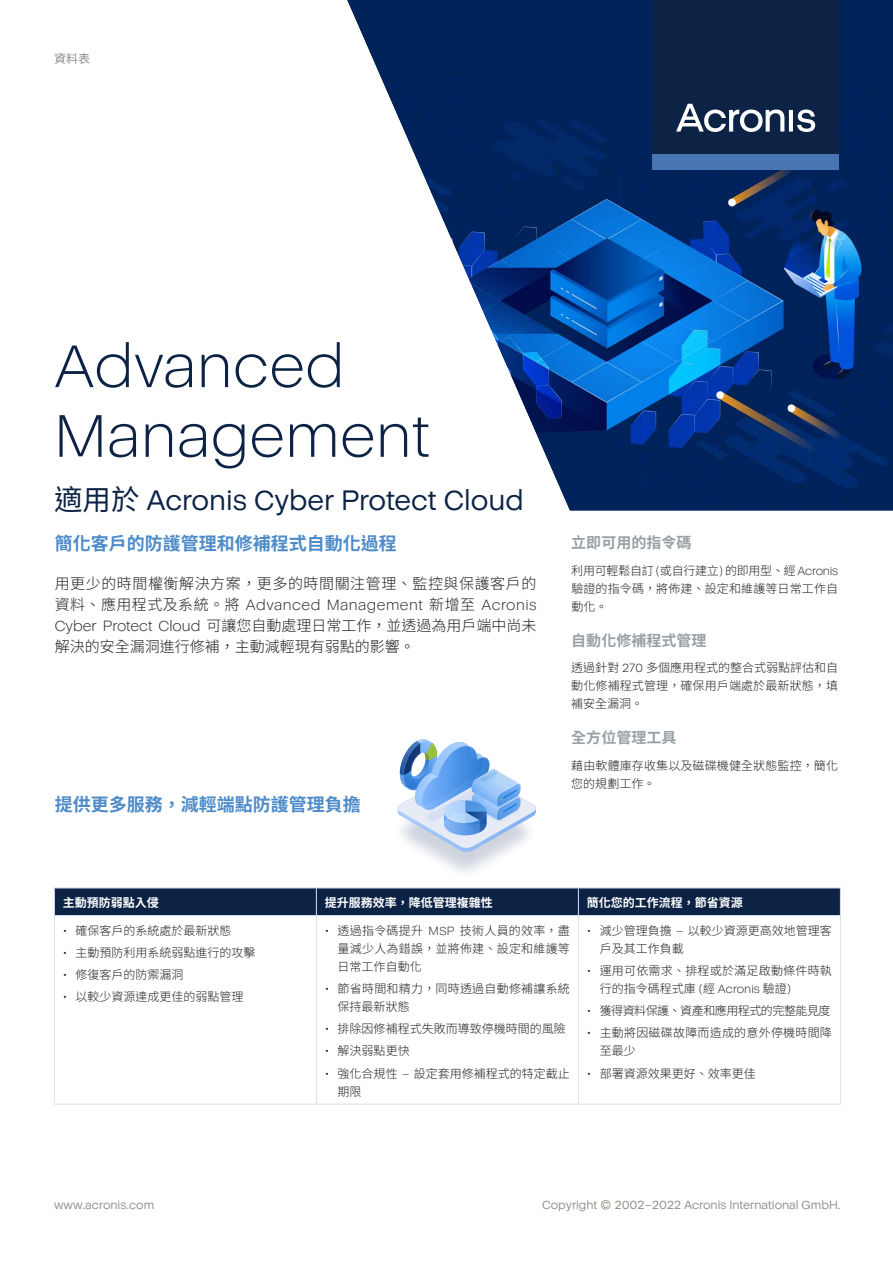
<style>
.page{position:relative;width:893px;height:1263px;background:#fff}
.page>*{position:absolute;margin:0;border:0;box-sizing:border-box;transform-origin:0 0}
.t1{font:300 61.2px/69.6px "Acronis Cyber";color:#0c2346}
.t2{font:28.5px "Acronis Cyber";color:#0c2346}
.t3{font:700 18px "Noto Sans CJ Ktc";color:#4e8bc9}
.t4{font:300 15px/21px "Noto Sans CJ Ktc";color:#231f20}
.t5{font:300 15px "Acronis Cyber";letter-spacing:.03em;color:#231f20}
.t6{font:300 15px "Noto Sans CJ Ktc";letter-spacing:.035em;color:#231f20}
.t7{font:700 15px "Noto Sans CJ Ktc";color:#97a0a5}
.t8{font:300 12px/18px "Noto Sans CJ Ktc";color:#231f20;text-align:justify}
.t9{font:300 12px/18px "Noto Sans CJ Ktc";letter-spacing:.02em;color:#231f20}
.t10{font:12px "Acronis Cyber";color:#8f8e88}
.t11{font:700 12px "Noto Sans CJ Ktc";color:#fff}
.t12{font:300 12px "Noto Sans CJ Ktc";letter-spacing:-.04em;color:#231f20}
.t13{font:12px "Noto Sans CJ Ktc";color:#8f8e88}
.s1{font-family:"Noto Sans CJ Ktc"}
.s2{font-family:"Acronis Cyber"}
.s3{font-family:"Acronis Cyber";font-size:12.15px}
.s4{font-size:12.15px}
</style>
<div class="page">
<img style="left:347px;top:0;width:546px;height:510px">
<div style="left:653px;top:0;width:186px;height:154px;background:#0c2346"></div>
<div style="left:653px;top:154px;width:186px;height:15px;background:#4876b4"></div>
<svg style="left:676px;top:104px;width:139px;height:28px"></svg>
<svg style="left:397px;top:739px;width:139px;height:113px"></svg>
<svg style="left:55px;top:1103px;width:785px;height:1px"></svg>
<hr style="left:54px;top:887px;width:262px;height:1px;background:#d7e0f2">
<hr style="left:316px;top:887px;width:262px;height:1px;background:#d7e0f2">
<hr style="left:578px;top:887px;width:263px;height:1px;background:#d7e0f2">
<div style="left:54px;top:888px;width:787px;height:27px;background:#0c2346"></div>
<hr style="left:54px;top:915px;width:262px;height:1px;background:#d7e0f2">
<hr style="left:54px;top:916px;width:1px;height:188px;background:#d7e0f2">
<hr style="left:316px;top:915px;width:262px;height:1px;background:#d7e0f2">
<hr style="left:578px;top:915px;width:263px;height:1px;background:#d7e0f2">
<hr style="left:316px;top:916px;width:1px;height:188px;background:#d7e0f2">
<hr style="left:578px;top:916px;width:1px;height:188px;background:#d7e0f2">
<hr style="left:840px;top:916px;width:1px;height:188px;background:#d7e0f2">
<hr style="left:54px;top:1104px;width:262px;height:1px;background:#d7e0f2">
<hr style="left:316px;top:1104px;width:262px;height:1px;background:#d7e0f2">
<hr style="left:578px;top:1104px;width:263px;height:1px;background:#d7e0f2">
<p class="t13" style="left:54px;top:52px;width:37px">資料表</p>
<h1 class="t1" style="left:54px;top:331px;width:377px">Advanced<br>Management</h1>
<h2 class="t2" style="left:54px;top:483px;width:471px"><span class="s1">適用於</span> Acronis Cyber Protect Cloud</h2>
<h3 class="t3" style="left:55px;top:533px;width:344px">簡化客戶的防護管理和修補程式自動化過程</h3>
<p class="t6" style="left:55px;top:575px;width:483px">用更少的時間權衡解決方案，更多的時間關注管理、監控與保護客戶的</p>
<p class="t5" style="left:55px;top:596px;width:483px"><span class="s1">資料、應用程式及系統。將</span> Advanced Management <span class="s1">新增至</span> Acronis</p>
<p class="t4" style="left:55px;top:616px;width:483px"><span class="s2">Cyber Protect Cloud</span> 可讓您自動處理日常工作，並透過為用戶端中尚未解決的安全漏洞進行修補，主動減輕現有弱點的影響。</p>
<h3 class="t3" style="left:55px;top:794px;width:308px">提供更多服務，減輕端點防護管理負擔</h3>
<p class="t7" style="left:571px;top:534px;width:121px">立即可用的指令碼</p>
<p class="t8" style="left:571px;top:561px;width:268px">利用可輕鬆自訂 <span class="s2">(</span>或自行建立<span class="s2">)</span> 的即用型、經 <span class="s2">Acronis</span>驗證的指令碼，將佈建、設定和維護等日常工作自動化。</p>
<p class="t7" style="left:571px;top:632px;width:136px">自動化修補程式管理</p>
<p class="t8" style="left:571px;top:659px;width:268px">透過針對 <span class="s3">270</span> 多個應用程式的整合式弱點評估和自動化修補程式管理，確保用戶端處於最新狀態，填補安全漏洞。</p>
<p class="t7" style="left:571px;top:729px;width:106px">全方位管理工具</p>
<p class="t8" style="left:571px;top:756px;width:268px">藉由軟體庫存收集以及磁碟機健全狀態監控，簡化您的規劃工作。</p>
<p class="t11" style="left:63px;top:896px;width:97px">主動預防弱點入侵</p>
<p class="t11" style="left:325px;top:896px;width:169px">提升服務效率，降低管理複雜性</p>
<p class="t11" style="left:587px;top:896px;width:157px">簡化您的工作流程，節省資源</p>
<p class="t8" style="left:63px;top:921px;width:170px"><span class="s2">•</span> 確保客戶的系統處於最新狀態</p>
<p class="t8" style="left:63px;top:944px;width:194px"><span class="s2">•</span> 主動預防利用系統弱點進行的攻擊</p>
<p class="t8" style="left:63px;top:966px;width:122px"><span class="s2">•</span> 修復客戶的防禦漏洞</p>
<p class="t8" style="left:63px;top:988px;width:182px"><span class="s2">•</span> 以較少資源達成更佳的弱點管理</p>
<p class="t8" style="left:338px;top:921px;width:234px;text-indent:-13px"><span class="s2">•</span> 透過指令碼提升 <span class="s2">MSP</span> 技術人員的效率，盡量減少人為錯誤，並將佈建、設定和維護等日常工作自動化</p>
<p class="t9" style="left:338px;top:980px;width:234px;text-indent:-13px"><span class="s2">•</span> 節省時間和精力，同時透過自動修補讓系統保持最新狀態</p>
<p class="t8" style="left:325px;top:1020px;width:242px"><span class="s2">•</span> 排除因修補程式失敗而導致停機時間的風險</p>
<p class="t8" style="left:325px;top:1042px;width:86px"><span class="s2">•</span> 解決弱點更快</p>
<p class="t8" style="left:338px;top:1064px;width:234px;text-indent:-13px"><span class="s2">•</span> 強化合規性 <span class="s2">–</span> 設定套用修補程式的特定截止期限</p>
<p class="t8" style="left:600px;top:921px;width:234px;text-indent:-13px"><span class="s2">•</span> 減少管理負擔 <span class="s2">–</span> 以較少資源更高效地管理客戶及其工作負載</p>
<p class="t9" style="left:600px;top:962px;width:234px;text-indent:-13px"><span class="s2">•</span> 運用可依需求、排程或於滿足啟動條件時執行的指令碼程式庫 <span class="s2">(</span>經 <span class="s2">Acronis</span> 驗證<span class="s2">)</span></p>
<p class="t12" style="left:587px;top:1004px;width:245px"><span class="s2">•</span> 獲得資料保護、資產和應用程式的完整能見度</p>
<p class="t9" style="left:600px;top:1024px;width:234px;text-indent:-13px"><span class="s2">•</span> 主動將因磁碟故障而造成的意外停機時間降至最少</p>
<p class="t8" style="left:587px;top:1064px;width:170px"><span class="s2">•</span> 部署資源效果更好、效率更佳</p>
<p class="t10" style="left:54px;top:1197px;width:102px">www.acronis.com</p>
<p class="t10" style="left:542px;top:1197px;width:300px">Copyright © <span class="s4">2002</span>–<span class="s4">2022</span> Acronis International GmbH.</p>
</div>
